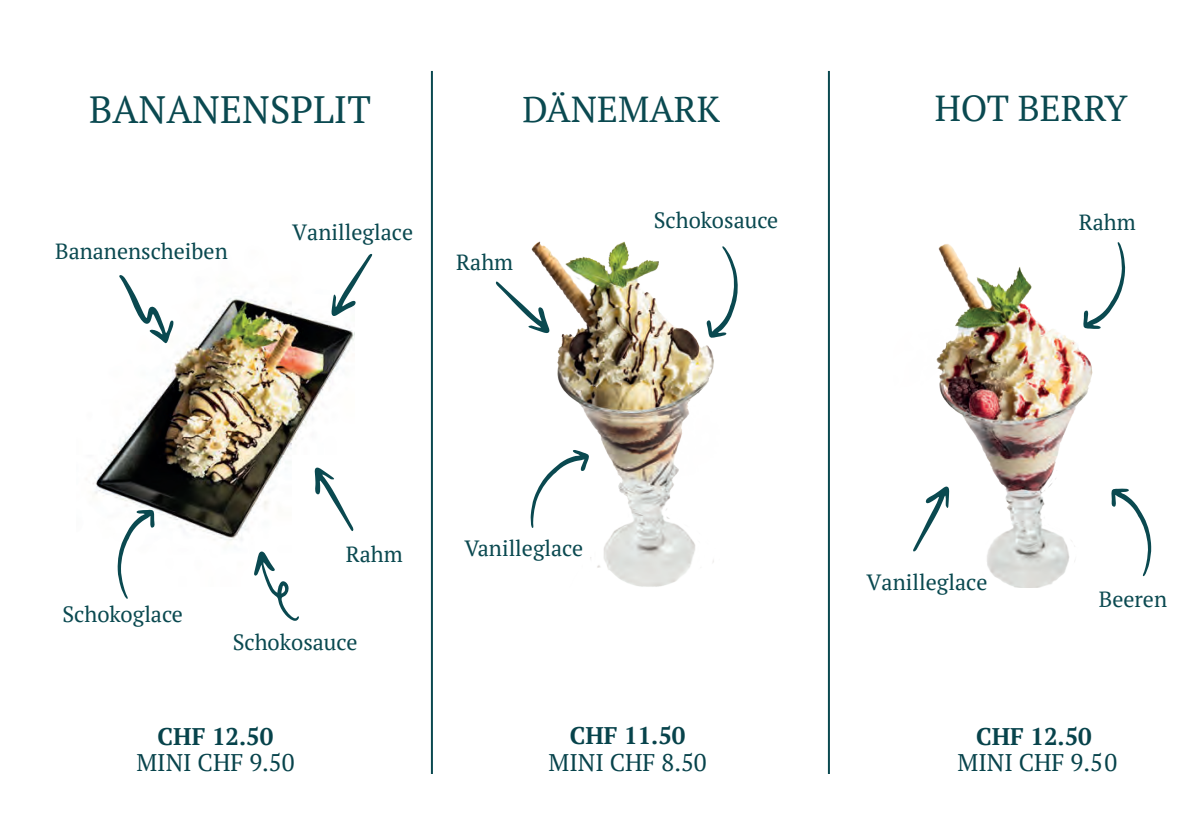
<style>
.page{position:relative;width:1191px;height:840px;background:#fff}
.page>*{position:absolute;margin:0;border:0;box-sizing:border-box;transform-origin:0 0}
.t1{font:38px "PT Serif";color:#0a4950}
.t2{font:36px "PT Serif";color:#0a4950}
.t3{font:24px "PT Serif";color:#07434b}
.t4{font:700 24px "PT Serif";color:#07434b}
.t5{font:22px "PT Serif";color:#0a4950}
</style>
<div class="page">
<img style="left:93px;top:296px;width:262px;height:245px">
<svg style="left:254px;top:551px;width:45px;height:70px"></svg>
<svg style="left:315px;top:467px;width:39px;height:64px"></svg>
<svg style="left:119px;top:275px;width:54px;height:70px"></svg>
<svg style="left:117px;top:509px;width:38px;height:90px"></svg>
<hr style="left:431px;top:71px;width:2px;height:737px;background:#0a4950">
<hr style="left:828px;top:71px;width:2px;height:737px;background:#0a4950">
<hr style="left:1190px;top:72px;width:1px;height:735px;background:#0a4950">
<svg style="left:331px;top:254px;width:42px;height:63px"></svg>
<img style="left:913px;top:242px;width:239px;height:345px">
<img style="left:531px;top:241px;width:183px;height:346px">
<svg style="left:706px;top:244px;width:32px;height:94px"></svg>
<svg style="left:496px;top:280px;width:54px;height:53px"></svg>
<svg style="left:530px;top:449px;width:59px;height:80px"></svg>
<div style="left:301px;top:773px;width:792px;height:49px;background:#fff"></div>
<h1 class="t1" style="left:89px;top:85px;width:283px">BANANENSPLIT</h1>
<p class="t5" style="left:55px;top:237px;width:174px">Bananenscheiben</p>
<p class="t5" style="left:292px;top:218px;width:122px">Vanilleglace</p>
<h2 class="t2" style="left:522px;top:86px;width:199px">DÄNEMARK</h2>
<p class="t5" style="left:456px;top:247px;width:59px">Rahm</p>
<p class="t5" style="left:653px;top:206px;width:126px">Schokosauce</p>
<h2 class="t2" style="left:934px;top:84px;width:194px">HOT BERRY</h2>
<p class="t5" style="left:1078px;top:208px;width:59px">Rahm</p>
<p class="t5" style="left:62px;top:599px;width:122px">Schokoglace</p>
<p class="t5" style="left:346px;top:540px;width:59px">Rahm</p>
<p class="t5" style="left:233px;top:627px;width:126px">Schokosauce</p>
<p class="t4" style="left:158px;top:720px;width:117px">CHF 12.50</p>
<p class="t3" style="left:136px;top:746px;width:159px">MINI CHF 9.50</p>
<p class="t5" style="left:464px;top:534px;width:120px">Vanilleglace</p>
<p class="t4" style="left:569px;top:719px;width:117px">CHF 11.50</p>
<p class="t3" style="left:548px;top:746px;width:159px">MINI CHF 8.50</p>
<p class="t5" style="left:866px;top:567px;width:122px">Vanilleglace</p>
<p class="t5" style="left:1098px;top:585px;width:70px">Beeren</p>
<p class="t4" style="left:976px;top:720px;width:117px">CHF 12.50</p>
<p class="t3" style="left:957px;top:746px;width:161px">MINI CHF 9.50</p>
</div>
